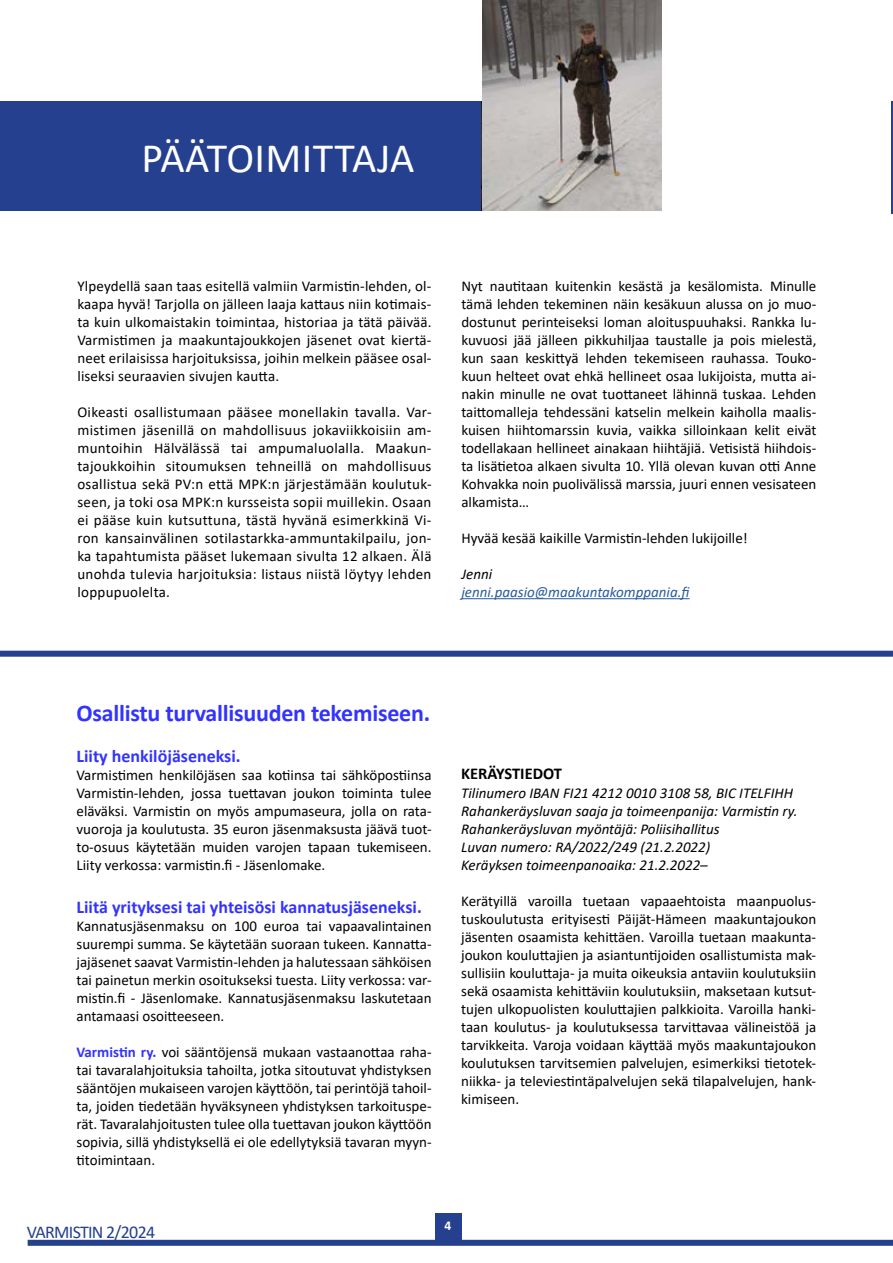
<style>
.page{position:relative;width:893px;height:1263px;background:#fff}
.page>*{position:absolute;margin:0;border:0;box-sizing:border-box;transform-origin:0 0}
.t1{font:42px "Calibri";letter-spacing:.01em;color:#fff}
.t2{font:700 24px "Calibri";letter-spacing:-.01em;color:#33f}
.t3{font:700 18px "Calibri";color:#33f}
.t4{font:18px "Calibri";letter-spacing:-.04em;color:#24408f}
.t5{font:700 16.5px "Calibri";color:#000}
.t6{font:15px/18px "Calibri";color:#000;text-align:justify}
.t7{font:italic 15px/18px "Calibri";color:#000}
.t8{font:italic 15px "Calibri";color:#275b9b}
.t9{font:700 13.5px "Calibri";color:#fff}
.s1{font-weight:700;color:#33f}
</style>
<div class="page">
<div style="left:28px;top:1240px;width:865px;height:6px;background:#24408f"></div>
<div style="left:435px;top:1214px;width:26px;height:27px;background:#24408f"></div>
<div style="left:0;top:101px;width:483px;height:109px;background:#24408f"></div>
<div style="left:0;top:651px;width:893px;height:6px;background:#24408f"></div>
<hr style="left:461px;top:598px;width:228px;height:1px;background:#275b9b">
<img style="left:483px;top:0;width:178px;height:210px">
<hr style="left:892px;top:102px;width:1px;height:112px;background:#24408f">
<h1 class="t1" style="left:141px;top:129px;width:275px">PÄÄTOIMITTAJA</h1>
<p class="t6" style="left:77px;top:277px;width:356px">Ylpeydellä saan taas esitellä valmiin Varmistin-lehden, ol&shy;kaapa hyvä! Tarjolla on jälleen laaja kattaus niin kotimais&shy;ta kuin ulkomaistakin toimintaa, historiaa ja tätä päivää.<br>Varmistimen ja maakuntajoukkojen jäsenet ovat kiertä&shy;neet erilaisissa harjoituksissa, joihin melkein pääsee osal&shy;liseksi seuraavien sivujen kautta.</p>
<p class="t6" style="left:77px;top:403px;width:356px">Oikeasti osallistumaan pääsee monellakin tavalla. Var&shy;mistimen jäsenillä on mahdollisuus jokaviikkoisiin am&shy;muntoihin Hälvälässä tai ampumaluolalla. Maakun&shy;tajoukkoihin sitoumuksen tehneillä on mahdollisuus osallistua sekä PV:n että MPK:n järjestämään koulutuk&shy;seen, ja toki osa MPK:n kursseista sopii muillekin. Osaan ei pääse kuin kutsuttuna, tästä hyvänä esimerkkinä Vi&shy;ron kansainvälinen sotilastarkka-ammuntakilpailu, jon&shy;ka tapahtumista pääset lukemaan sivulta 12 alkaen. Älä unohda tulevia harjoituksia: listaus niistä löytyy lehden loppupuolelta.</p>
<p class="t6" style="left:461px;top:277px;width:357px">Nyt nautitaan kuitenkin kesästä ja kesälomista. Minulle tämä lehden tekeminen näin kesäkuun alussa on jo muo&shy;dostunut perinteiseksi loman aloituspuuhaksi. Rankka lu&shy;kuvuosi jää jälleen pikkuhiljaa taustalle ja pois mielestä, kun saan keskittyä lehden tekemiseen rauhassa. Touko&shy;kuun helteet ovat ehkä hellineet osaa lukijoista, mutta ai&shy;nakin minulle ne ovat tuottaneet lähinnä tuskaa. Lehden taittomalleja tehdessäni katselin melkein kaiholla maalis&shy;kuisen hiihtomarssin kuvia, vaikka silloinkaan kelit eivät todellakaan hellineet ainakaan hiihtäjiä. Vetisistä hiihdois&shy;ta lisätietoa alkaen sivulta 10. Yllä olevan kuvan otti Anne Kohvakka noin puolivälissä marssia, juuri ennen vesisateen alkamista…</p>
<p class="t6" style="left:461px;top:529px;width:288px">Hyvää kesää kaikille Varmistin-lehden lukijoille!</p>
<p class="t7" style="left:461px;top:564px;width:32px">Jenni</p>
<p class="t8" style="left:461px;top:582px;width:231px">jenni.paasio@maakuntakomppania.fi</p>
<h2 class="t2" style="left:77px;top:696px;width:355px">Osallistu turvallisuuden tekemiseen.</h2>
<p class="t3" style="left:77px;top:743px;width:166px">Liity henkilöjäseneksi.</p>
<p class="t6" style="left:77px;top:766px;width:357px">Varmistimen henkilöjäsen saa kotiinsa tai sähköpostiinsa Varmistin-lehden, jossa tuettavan joukon toiminta tulee eläväksi. Varmistin on myös ampumaseura, jolla on rata&shy;vuoroja ja koulutusta. 35 euron jäsenmaksusta jäävä tuot&shy;to-osuus käytetään muiden varojen tapaan tukemiseen.<br>Liity verkossa: varmistin.fi - Jäsenlomake.</p>
<p class="t3" style="left:77px;top:895px;width:347px">Liitä yrityksesi tai yhteisösi kannatusjäseneksi.</p>
<p class="t6" style="left:77px;top:917px;width:357px">Kannatusjäsenmaksu on 100 euroa tai vapaavalintainen suurempi summa. Se käytetään suoraan tukeen. Kannatta&shy;jajäsenet saavat Varmistin-lehden ja halutessaan sähköisen tai painetun merkin osoitukseksi tuesta. Liity verkossa: var&shy;mistin.fi - Jäsenlomake. Kannatusjäsenmaksu laskutetaan antamaasi osoitteeseen.</p>
<p class="t6" style="left:77px;top:1043px;width:357px"><span class="s1">Varmistin ry.</span> voi sääntöjensä mukaan vastaanottaa raha&shy;tai tavaralahjoituksia tahoilta, jotka sitoutuvat yhdistyksen sääntöjen mukaiseen varojen käyttöön, tai perintöjä tahoil&shy;ta, joiden tiedetään hyväksyneen yhdistyksen tarkoituspe&shy;rät. Tavaralahjoitusten tulee olla tuettavan joukon käyttöön sopivia, sillä yhdistyksellä ei ole edellytyksiä tavaran myyn&shy;titoimintaan.</p>
<p class="t5" style="left:461px;top:762px;width:102px">KERÄYSTIEDOT</p>
<p class="t7" style="left:461px;top:783px;width:338px">Tilinumero IBAN FI21 4212 0010 3108 58, BIC ITELFIHH Rahankeräysluvan saaja ja toimeenpanija: Varmistin ry.<br>Rahankeräysluvan myöntäjä: Poliisihallitus<br>Luvan numero: RA/2022/249 (21.2.2022)<br>Keräyksen toimeenpanoaika: 21.2.2022–</p>
<p class="t6" style="left:461px;top:891px;width:357px">Kerätyillä varoilla tuetaan vapaaehtoista maanpuolus&shy;tuskoulutusta erityisesti Päijät-Hämeen maakuntajoukon jäsenten osaamista kehittäen. Varoilla tuetaan maakunta&shy;joukon kouluttajien ja asiantuntijoiden osallistumista mak&shy;sullisiin kouluttaja- ja muita oikeuksia antaviin koulutuksiin sekä osaamista kehittäviin koulutuksiin, maksetaan kutsut&shy;tujen ulkopuolisten kouluttajien palkkioita. Varoilla hanki&shy;taan koulutus- ja koulutuksessa tarvittavaa välineistöä ja tarvikkeita. Varoja voidaan käyttää myös maakuntajoukon koulutuksen tarvitsemien palvelujen, esimerkiksi tietotek&shy;niikka- ja televiestintäpalvelujen sekä tilapalvelujen, hank&shy;kimiseen.</p>
<p class="t4" style="left:27px;top:1220px;width:130px">VARMISTIN 2/2024</p>
<p class="t9" style="left:445px;top:1216px;width:8px">4</p>
</div>
